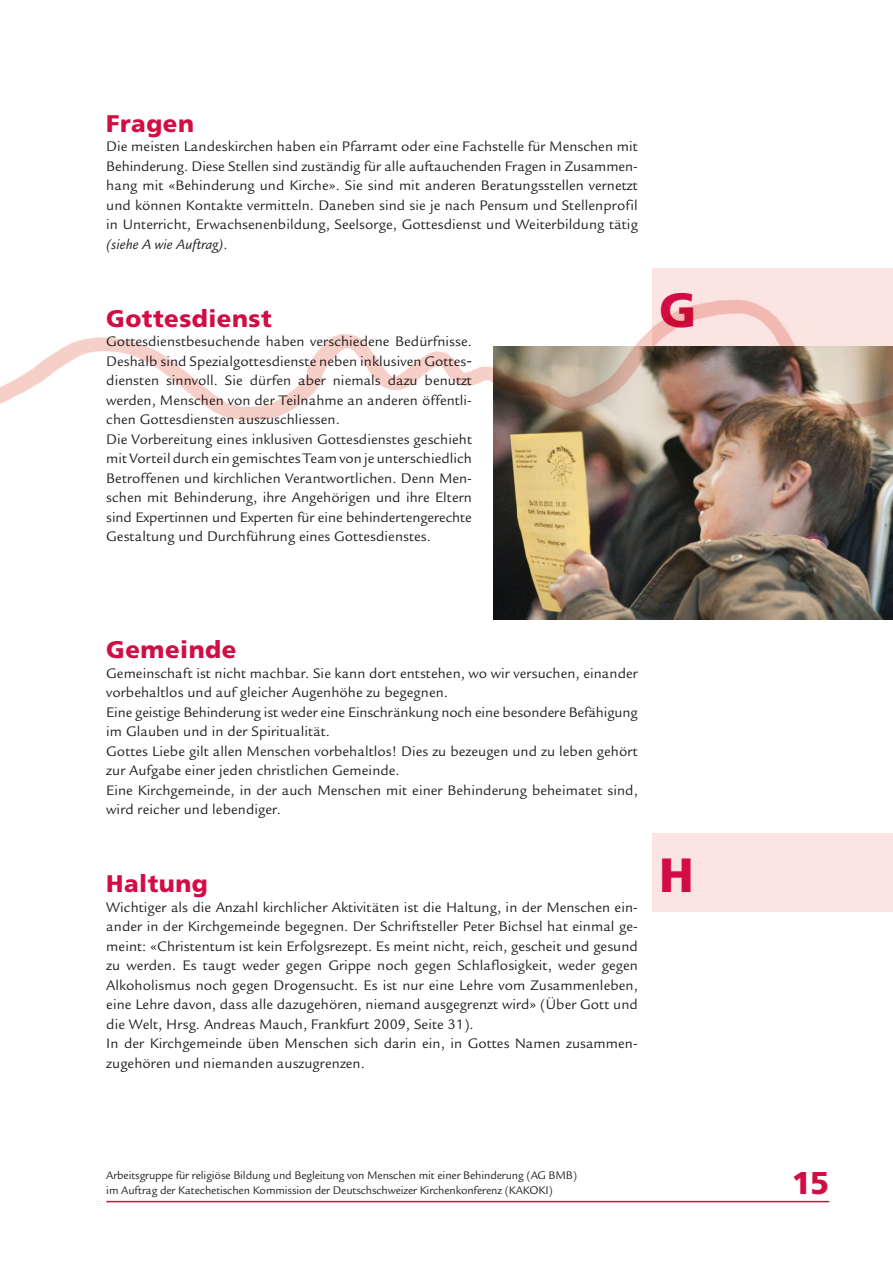
<style>
.page{position:relative;width:893px;height:1263px;background:#fff}
.page>*{position:absolute;margin:0;border:0;box-sizing:border-box;transform-origin:0 0}
.t1{font:900 48px "Frutiger";color:#d20d44}
.t2{font:900 31.5px "Frutiger";color:#d20d44}
._0_Titel_Inhalt_AUSG{font:900 24px "Frutiger";letter-spacing:.02em;color:#d20d44}
._1_Grundtext{font:15px/19.5px "Legacy Sans";letter-spacing:.005em;color:#231f20}
.t3{font:12px/15px "Legacy Sans";letter-spacing:-.01em;color:#231f20}
.s1{font-style:italic}
</style>
<div class="page">
<hr style="left:106px;top:1201px;width:723px;height:1px;background:#d20d44">
<div style="left:653px;top:268px;width:240px;height:78px;background:#fae5e2"></div>
<div style="left:653px;top:834px;width:240px;height:78px;background:#fae5e2"></div>
<img style="left:493px;top:424px;width:400px;height:195px">
<img style="left:0;top:297px;width:893px;height:127px">
<p class="_0_Titel_Inhalt_AUSG" style="left:106px;top:109px;width:89px">Fragen</p>
<p class="_1_Grundtext" style="left:106px;top:137px;width:533px;text-align:justify">Die meisten Landeskirchen haben ein Pfarramt oder eine Fachstelle für Menschen mit Behinderung. Diese Stellen sind zuständig für alle auftauchenden Fragen in Zusammen&shy;hang mit «Behinderung und Kirche». Sie sind mit anderen Beratungsstellen vernetzt und können Kontakte vermitteln. Daneben sind sie je nach Pensum und Stellenprofil in Unterricht, Erwachsenenbildung, Seelsorge, Gottesdienst und Weiterbildung tätig <span class="s1">(siehe A wie Auftrag)</span>.</p>
<p class="_0_Titel_Inhalt_AUSG" style="left:106px;top:304px;width:167px">Gottesdienst</p>
<p class="_1_Grundtext" style="left:106px;top:332px;width:367px;text-align:justify">Gottesdienstbesuchende haben verschiedene Bedürfnisse.<br>Deshalb sind Spezialgottesdienste neben inklusiven Gottes&shy;diensten sinnvoll. Sie dürfen aber niemals dazu benutzt werden, Menschen von der Teilnahme an anderen öffentli&shy;chen Gottesdiensten auszuschliessen.</p>
<p class="_1_Grundtext" style="left:106px;top:429px;width:367px;text-align:justify">Die Vorbereitung eines inklusiven Gottesdienstes geschieht mit Vorteil durch ein gemischtes Team von je unterschiedlich Betroffenen und kirchlichen Verantwortlichen. Denn Men&shy;schen mit Behinderung, ihre Angehörigen und ihre Eltern sind Expertinnen und Experten für eine behindertengerechte Gestaltung und Durchführung eines Gottesdienstes.</p>
<p class="t1" style="left:659px;top:281px;width:39px">G</p>
<p class="_0_Titel_Inhalt_AUSG" style="left:106px;top:635px;width:132px">Gemeinde</p>
<p class="_1_Grundtext" style="left:106px;top:663px;width:533px">Gemeinschaft ist nicht machbar. Sie kann dort entstehen, wo wir versuchen, einander vorbehaltlos und auf gleicher Augenhöhe zu begegnen.</p>
<p class="_1_Grundtext" style="left:106px;top:702px;width:533px">Eine geistige Behinderung ist weder eine Einschränkung noch eine besondere Befähigung im Glauben und in der Spiritualität.</p>
<p class="_1_Grundtext" style="left:106px;top:741px;width:533px">Gottes Liebe gilt allen Menschen vorbehaltlos! Dies zu bezeugen und zu leben gehört zur Aufgabe einer jeden christlichen Gemeinde.</p>
<p class="_1_Grundtext" style="left:106px;top:780px;width:533px">Eine Kirchgemeinde, in der auch Menschen mit einer Behinderung beheimatet sind, wird reicher und lebendiger.</p>
<p class="_0_Titel_Inhalt_AUSG" style="left:106px;top:869px;width:103px">Haltung</p>
<p class="_1_Grundtext" style="left:106px;top:897px;width:533px;text-align:justify">Wichtiger als die Anzahl kirchlicher Aktivitäten ist die Haltung, in der Menschen ein&shy;ander in der Kirchgemeinde begegnen. Der Schriftsteller Peter Bichsel hat einmal ge&shy;meint: «Christentum ist kein Erfolgsrezept. Es meint nicht, reich, gescheit und gesund zu werden. Es taugt weder gegen Grippe noch gegen Schlaflosigkeit, weder gegen Alkoholismus noch gegen Drogensucht. Es ist nur eine Lehre vom Zusammenleben, eine Lehre davon, dass alle dazugehören, niemand ausgegrenzt wird» (Über Gott und die Welt, Hrsg. Andreas Mauch, Frankfurt 2009, Seite 31).</p>
<p class="_1_Grundtext" style="left:106px;top:1034px;width:532px">In der Kirchgemeinde üben Menschen sich darin ein, in Gottes Namen zusammen&shy;zugehören und niemanden auszugrenzen.</p>
<p class="t1" style="left:659px;top:847px;width:36px">H</p>
<p class="t3" style="left:106px;top:1167px;width:472px">Arbeitsgruppe für religiöse Bildung und Begleitung von Menschen mit einer Behinderung (AG BMB) im Auftrag der Katechetischen Kommission der Deutschschweizer Kirchenkonferenz (KAKOKI)</p>
<h2 class="t2" style="left:792px;top:1164px;width:39px">15</h2>
</div>
